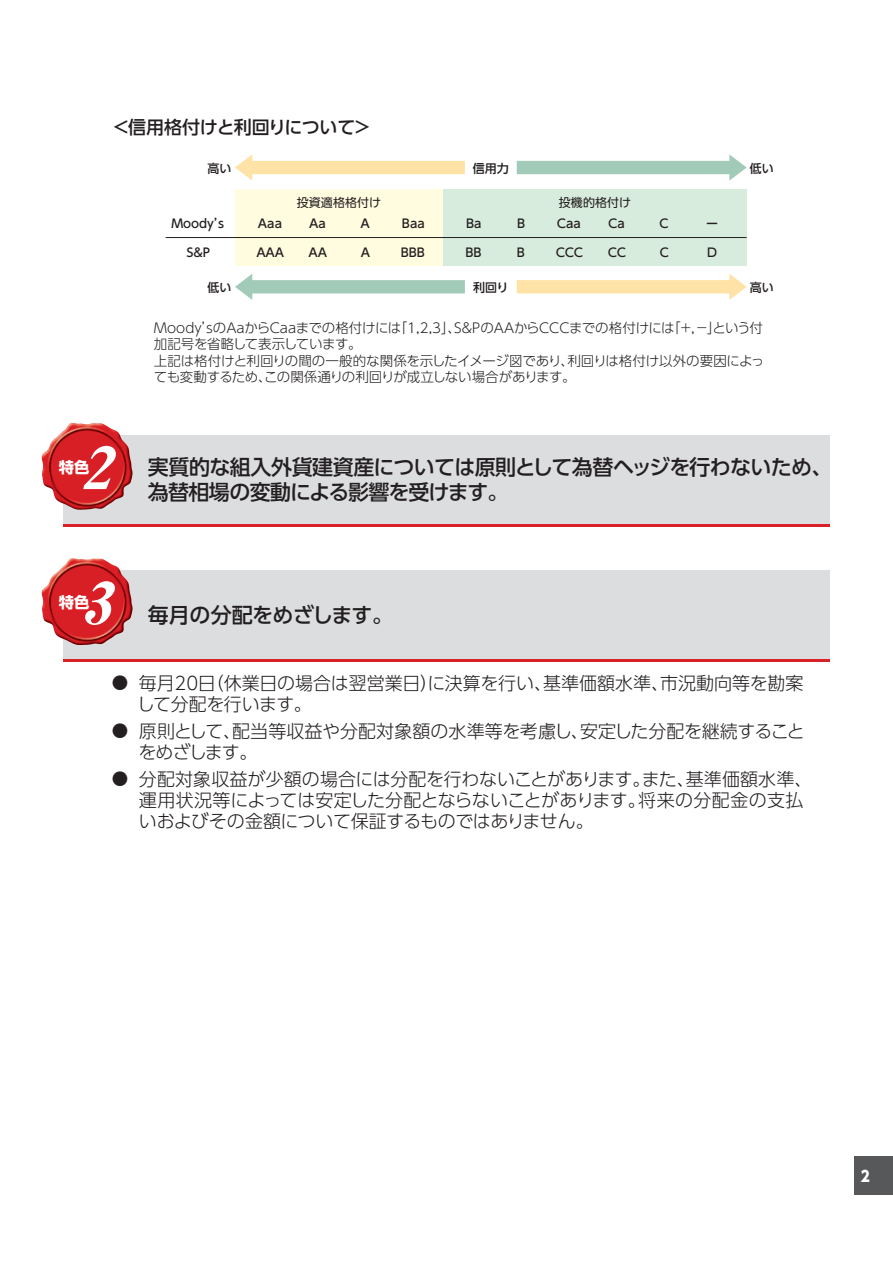
<style>
.page{position:relative;width:893px;height:1263px;background:#fff}
.page>*{position:absolute;margin:0;border:0;box-sizing:border-box;transform-origin:0 0}
.t1{font:italic 58.5px "Midashi Min Pr 5 MA31";color:#fff;scale:1.04 1}
.t2{font:500 21px/25.5px "UD Shin Go Pro";letter-spacing:-.03em;color:#231f20}
.t3{font:300 18px/21px "UD Shin Go Pro";letter-spacing:-.01em;color:#231f20}
.t4{font:500 18px "UD Shin Go Pro";letter-spacing:-.01em;color:#231f20}
.t5{font:700 15.3px "UD Shin Go Pro";color:#fff}
.t6{font:800 15px "UD Shin Go Pro";color:#fff;scale:.9 1}
.t7{font:300 13.5px/16.5px "UD Shin Go Pro";letter-spacing:-.015em;color:#231f20}
.t8{font:500 12px "UD Shin Go Pro";letter-spacing:-.235em;color:#231f20}
.t9{font:12px "UD Shin Go Pro";letter-spacing:.005em;color:#231f20}
.s1{font-size:16.5px}
</style>
<div class="page">
<div style="left:855px;top:1157px;width:38px;height:38px;background:#57585a"></div>
<svg style="left:235px;top:154px;width:230px;height:27px"></svg>
<svg style="left:517px;top:154px;width:230px;height:27px"></svg>
<svg style="left:517px;top:274px;width:230px;height:26px"></svg>
<svg style="left:235px;top:274px;width:230px;height:26px"></svg>
<div style="left:443px;top:189px;width:304px;height:76px;background:#d8ecdd"></div>
<div style="left:235px;top:189px;width:208px;height:76px;background:#fffce0"></div>
<hr style="left:166px;top:237px;width:581px;height:1px;background:#231f20">
<div style="left:63px;top:435px;width:766px;height:92px;background:#dcdddf"></div>
<hr style="left:63px;top:524px;width:766px;height:3px;background:#da2128">
<img style="left:41px;top:423px;width:92px;height:87px">
<div style="left:63px;top:571px;width:766px;height:91px;background:#dcdddf"></div>
<hr style="left:63px;top:659px;width:766px;height:3px;background:#da2128">
<img style="left:41px;top:558px;width:92px;height:87px">
<p class="t4" style="left:112px;top:113px;width:261px">＜信用格付けと利回りについて＞</p>
<p class="t8" style="left:207px;top:158px;width:25px">高い</p>
<p class="t8" style="left:473px;top:158px;width:37px">信用力</p>
<p class="t8" style="left:750px;top:158px;width:25px">低い</p>
<p class="t8" style="left:171px;top:214px;width:56px">Moody’s</p>
<p class="t8" style="left:184px;top:243px;width:30px">Ｓ＆Ｐ</p>
<p class="t9" style="left:297px;top:192px;width:86px">投資適格格付け</p>
<p class="t9" style="left:559px;top:192px;width:74px">投機的格付け</p>
<p class="t8" style="left:556px;top:214px;width:29px">Ｃａａ</p>
<p class="t8" style="left:554px;top:243px;width:32px">ＣＣＣ</p>
<p class="t8" style="left:607px;top:214px;width:22px">Ｃａ</p>
<p class="t8" style="left:606px;top:243px;width:23px">ＣＣ</p>
<p class="t8" style="left:257px;top:214px;width:29px">Ａａａ</p>
<p class="t8" style="left:308px;top:214px;width:22px">Ａａ</p>
<p class="t8" style="left:359px;top:214px;width:13px">Ａ</p>
<p class="t8" style="left:359px;top:243px;width:13px">Ａ</p>
<p class="t8" style="left:400px;top:214px;width:29px">Ｂａａ</p>
<p class="t8" style="left:464px;top:214px;width:21px">Ｂａ</p>
<p class="t8" style="left:463px;top:243px;width:21px">ＢＢ</p>
<p class="t8" style="left:515px;top:243px;width:13px">Ｂ</p>
<p class="t8" style="left:515px;top:214px;width:13px">Ｂ</p>
<p class="t8" style="left:255px;top:243px;width:32px">ＡＡＡ</p>
<p class="t8" style="left:307px;top:243px;width:23px">ＡＡ</p>
<p class="t8" style="left:399px;top:243px;width:29px">ＢＢＢ</p>
<p class="t8" style="left:660px;top:214px;width:10px">C</p>
<p class="t8" style="left:660px;top:243px;width:10px">C</p>
<p class="t8" style="left:706px;top:214px;width:13px">ー</p>
<p class="t8" style="left:706px;top:243px;width:13px">Ｄ</p>
<p class="t8" style="left:207px;top:277px;width:25px">低い</p>
<p class="t8" style="left:473px;top:277px;width:37px">利回り</p>
<p class="t8" style="left:750px;top:278px;width:25px">高い</p>
<p class="t7" style="left:154px;top:319px;width:612px">Moody’sのAaからCaaまでの格付けには「1,2,3」、S&amp;PのAAからCCCまでの格付けには「＋，−」という付加記号を省略して表示しています。<br>上記は格付けと利回りの間の一般的な関係を示したイメージ図であり、利回りは格付け以外の要因によっても変動するため、この関係通りの利回りが成立しない場合があります。</p>
<h1 class="t1" style="left:80px;top:422px;width:49px">2</h1>
<p class="t2" style="left:148px;top:453px;width:686px">実質的な組入外貨建資産については原則として為替ヘッジを行わないため、為替相場の変動による影響を受けます。</p>
<p class="t5" style="left:59px;top:454px;width:32px">特色</p>
<h1 class="t1" style="left:80px;top:557px;width:49px">3</h1>
<p class="t5" style="left:59px;top:590px;width:32px">特色</p>
<p class="t2" style="left:148px;top:601px;width:247px">毎月の分配をめざします。</p>
<p class="t3" style="left:137px;top:672px;width:668px;text-indent:-25px"><span class="s1">●</span> 毎月20日（休業日の場合は翌営業日）に決算を行い、基準価額水準、市況動向等を勘案して分配を行います。</p>
<p class="t3" style="left:138px;top:720px;width:668px;text-indent:-26px"><span class="s1">●</span> 原則として、配当等収益や分配対象額の水準等を考慮し、安定した分配を継続することをめざします。</p>
<p class="t3" style="left:139px;top:768px;width:675px;text-indent:-27px"><span class="s1">●</span> 分配対象収益が少額の場合には分配を行わないことがあります。また、基準価額水準、運用状況等によっては安定した分配とならないことがあります。将来の分配金の支払いおよびその金額について保証するものではありません。</p>
<p class="t6" style="left:861px;top:1163px;width:11px">2</p>
</div>
